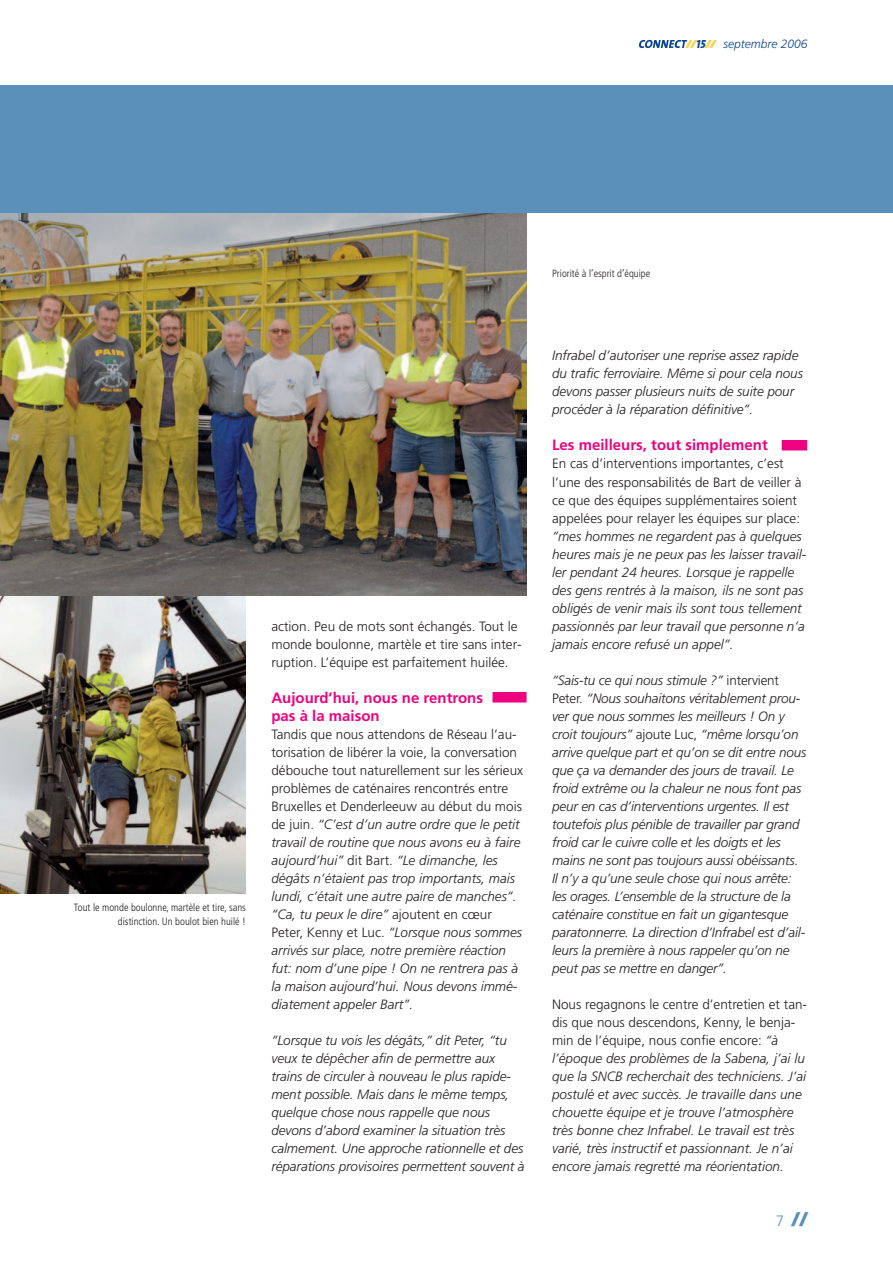
<style>
.page{position:relative;width:893px;height:1263px;background:#fff}
.page>*{position:absolute;margin:0;border:0;box-sizing:border-box;transform-origin:0 0}
.t1{font:900 19.5px "Frutiger";color:#5a90b9}
.t2{font:700 15px/18px "Frutiger";color:#ed0280}
.t3{font:italic 300 13.5px/18px "Frutiger";letter-spacing:-.005em;color:#231f20}
.t4{font:300 13.5px/18px "Frutiger";color:#231f20}
.t5{font:italic 300 12px "Frutiger";color:#094594}
.t6{font:italic 11.7px "The Mix Extra Bold Caps";color:#094594}
.t7{font:300 condensed 10.5px/13.5px "Frutiger";color:#231f20;text-align:right}
.s1{font-style:normal}
.s2{font-weight:300;font-size:15px}
</style>
<div class="page">
<img style="left:0;top:39px;width:893px;height:855px">
<p class="t6" style="left:696px;top:34px;width:11px">15</p>
<p class="t5" style="left:723px;top:39px;width:86px">septembre 2006</p>
<p class="t7" style="left:552px;top:268px;width:100px">Priorité à l’esprit d’équipe</p>
<p class="t7" style="left:74px;top:902px;width:174px">Tout le monde boulonne, martèle et tire, sans distinction. Un boulot bien huilé !</p>
<p class="t4" style="left:271px;top:618px;width:252px">action. Peu de mots sont échangés. Tout le monde boulonne, martèle et tire sans inter&shy;ruption. L’équipe est parfaitement huilée.</p>
<p class="t2" style="left:271px;top:689px;width:213px">Aujourd’hui, nous ne rentrons pas à la maison</p>
<p class="t3" style="left:271px;top:726px;width:253px"><span class="s1">Tandis que nous attendons de Réseau l’au&shy;torisation de libérer la voie, la conversation débouche tout naturellement sur les sérieux problèmes de caténaires rencontrés entre Bruxelles et Denderleeuw au début du mois de juin.</span> “C’est d’un autre ordre que le petit travail de routine que nous avons eu à faire aujourd’hui” <span class="s1">dit Bart.</span> “Le dimanche, les dégâts n’étaient pas trop importants, mais lundi, c’était une autre paire de manches”. “Ca, tu peux le dire” <span class="s1">ajoutent en cœur Peter, Kenny et Luc.</span> “Lorsque nous sommes arrivés sur place, notre première réaction fut: nom d’une pipe ! On ne rentrera pas à la maison aujourd’hui. Nous devons immé&shy;diatement appeler Bart”.</p>
<p class="t3" style="left:271px;top:1032px;width:255px">“Lorsque tu vois les dégâts,” dit Peter, “tu veux te dépêcher afin de permettre aux trains de circuler à nouveau le plus rapide&shy;ment possible. Mais dans le même temps, quelque chose nous rappelle que nous devons d’abord examiner la situation très calmement. Une approche rationnelle et des réparations provisoires permettent souvent à</p>
<p class="t3" style="left:552px;top:348px;width:252px">Infrabel d’autoriser une reprise assez rapide du trafic ferroviaire. Même si pour cela nous devons passer plusieurs nuits de suite pour procéder à la réparation définitive”.</p>
<p class="t2" style="left:552px;top:437px;width:217px">Les meilleurs, tout simplement</p>
<p class="t4" style="left:552px;top:456px;width:251px">En cas d’interventions importantes, c’est l’une des responsabilités de Bart de veiller à ce que des équipes supplémentaires soient appelées pour relayer les équipes sur place:</p>
<p class="t3" style="left:552px;top:528px;width:256px">“mes hommes ne regardent pas à quelques heures mais je ne peux pas les laisser travail&shy;ler pendant 24 heures. Lorsque je rappelle des gens rentrés à la maison, ils ne sont pas obligés de venir mais ils sont tous tellement passionnés par leur travail que personne n’a jamais encore refusé un appel”.</p>
<p class="t3" style="left:552px;top:672px;width:256px">“Sais-tu ce qui nous stimule ?” <span class="s1">intervient Peter.</span> “Nous souhaitons véritablement prou&shy;ver que nous sommes les meilleurs ! On y croit toujours” <span class="s1">ajoute Luc,</span> “même lorsqu’on arrive quelque part et qu’on se dit entre nous que ça va demander des jours de travail. Le froid extrême ou la chaleur ne nous font pas peur en cas d’interventions urgentes. Il est toutefois plus pénible de travailler par grand froid car le cuivre colle et les doigts et les mains ne sont pas toujours aussi obéissants.<br>Il n’y a qu’une seule chose qui nous arrête: les orages. L’ensemble de la structure de la caténaire constitue en fait un gigantesque paratonnerre. La direction d’Infrabel est d’ail&shy;leurs la première à nous rappeler qu’on ne peut pas se mettre en danger”.</p>
<p class="t3" style="left:552px;top:996px;width:257px"><span class="s1">Nous regagnons le centre d’entretien et tan&shy;dis que nous descendons, Kenny, le benja&shy;min de l’équipe, nous confie encore:</span> “à l’époque des problèmes de la Sabena, j’ai lu que la SNCB recherchait des techniciens. J’ai postulé et avec succès. Je travaille dans une chouette équipe et je trouve l’atmosphère très bonne chez Infrabel. Le travail est très varié, très instructif et passionnant. Je n’ai encore jamais regretté ma réorientation.</p>
<h1 class="t1" style="left:776px;top:1211px;width:33px"><span class="s2">7</span> //</h1>
</div>
